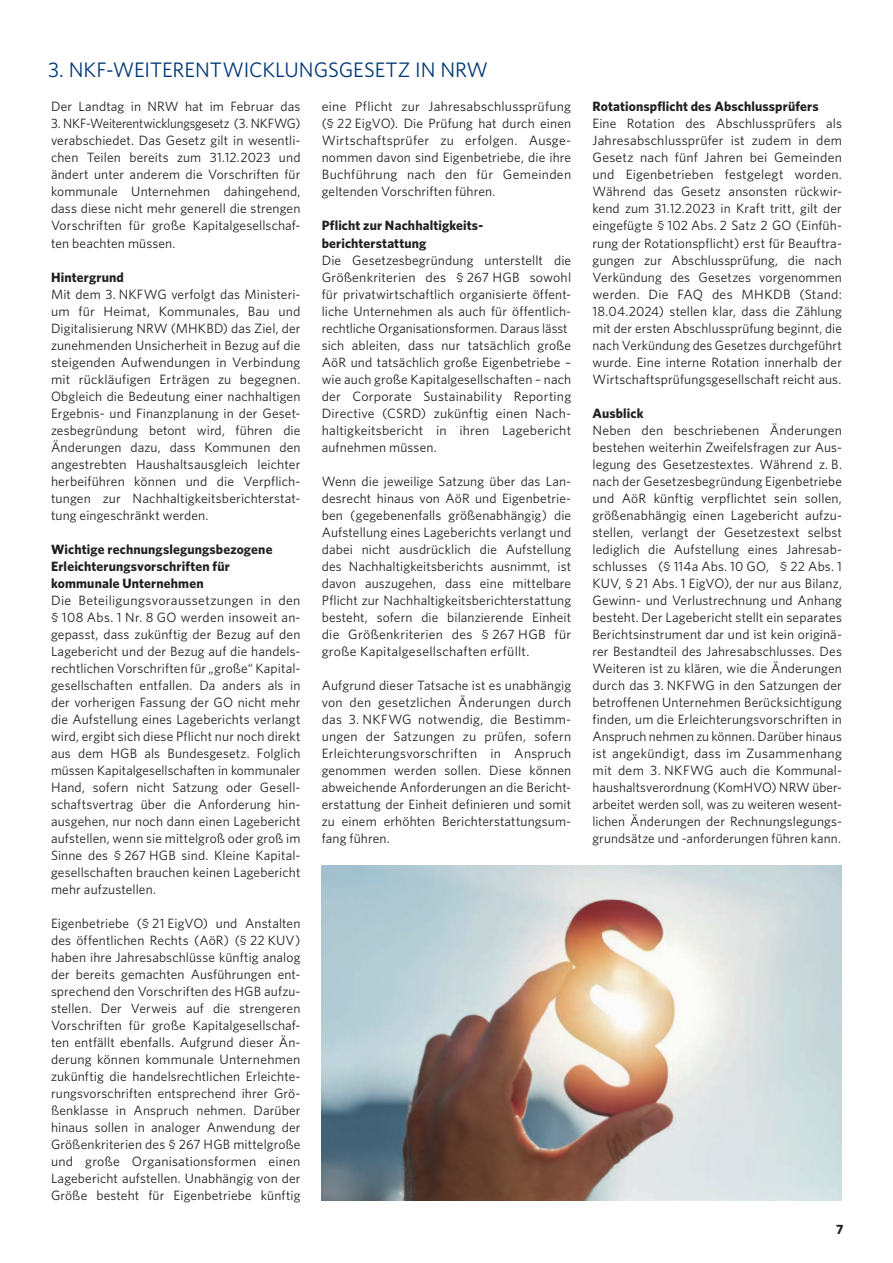
<style>
.page{position:relative;width:893px;height:1263px;background:#fff}
.page>*{position:absolute;margin:0;border:0;box-sizing:border-box;transform-origin:0 0}
.t1{font:21px "Whitney";letter-spacing:-.005em;color:#013775}
.t2{font:13.5px/17px "Whitney";letter-spacing:.01em;color:#231f20;text-align:justify}
.t3{font:13.5px/17px "Whitney";letter-spacing:.01em;color:#231f20;text-align:justify;scale:.96 1}
.t4{font:700 13.5px/17px "Whitney";letter-spacing:.01em;color:#231f20}
</style>
<div class="page">
<img style="left:322px;top:865px;width:520px;height:335px">
<h1 class="t1" style="left:48px;top:56px;width:442px">3. NKF-WEITERENTWICKLUNGSGESETZ IN NRW</h1>
<p class="t2" style="left:322px;top:98px;width:251px">eine Pflicht zur Jahresabschlussprüfung (§ 22 EigVO). Die Prüfung hat durch einen Wirtschaftsprüfer zu erfolgen. Ausge&shy;nommen davon sind Eigenbetriebe, die ihre Buchführung nach den für Gemeinden geltenden Vorschriften führen.</p>
<p class="t4" style="left:322px;top:217px;width:163px">Pflicht zur Nachhaltigkeits&shy;berichterstattung</p>
<p class="t2" style="left:322px;top:251px;width:251px;text-align:left">Die Gesetzesbegründung unterstellt die Größenkriterien des § 267 HGB sowohl für privatwirtschaftlich organisierte öffent&shy;liche Unternehmen als auch für öffentlich&shy;rechtliche Organisationsformen. Daraus lässt sich ableiten, dass nur tatsächlich große AöR und tatsächlich große Eigenbetriebe – wie auch große Kapitalgesellschaften – nach der Corporate Sustainability Reporting Directive (CSRD) zukünftig einen Nach&shy;haltigkeitsbericht in ihren Lagebericht aufnehmen müssen.</p>
<p class="t2" style="left:322px;top:472px;width:251px">Wenn die jeweilige Satzung über das Lan&shy;desrecht hinaus von AöR und Eigenbetrie&shy;ben (gegebenenfalls größenabhängig) die Aufstellung eines Lageberichts verlangt und dabei nicht ausdrücklich die Aufstellung des Nachhaltigkeitsberichts ausnimmt, ist davon auszugehen, dass eine mittelbare Pflicht zur Nachhaltigkeitsberichterstattung besteht, sofern die bilanzierende Einheit die Größenkriterien des § 267 HGB für große Kapitalgesellschaften erfüllt.</p>
<p class="t2" style="left:322px;top:676px;width:251px">Aufgrund dieser Tatsache ist es unabhängig von den gesetzlichen Änderungen durch das 3. NKFWG notwendig, die Bestimm&shy;ungen der Satzungen zu prüfen, sofern Erleichterungsvorschriften in Anspruch genommen werden sollen. Diese können abweichende Anforderungen an die Bericht&shy;erstattung der Einheit definieren und somit zu einem erhöhten Berichterstattungsum&shy;fang führen.</p>
<p class="t2" style="left:51px;top:98px;width:251px">Der Landtag in NRW hat im Februar das</p>
<p class="t3" style="left:51px;top:115px;width:261px">3. NKF-Weiterentwicklungsgesetz (3. NKFWG) verabschiedet. Das Gesetz gilt in wesentli&shy;chen Teilen bereits zum 31.12.2023 und ändert unter anderem die Vorschriften für kommunale Unternehmen dahingehend, dass diese nicht mehr generell die strengen Vorschriften für große Kapitalgesellschaf&shy;ten beachten müssen.</p>
<p class="t4" style="left:51px;top:268px;width:74px">Hintergrund</p>
<p class="t2" style="left:51px;top:285px;width:251px">Mit dem 3. NKFWG verfolgt das Ministeri&shy;um für Heimat, Kommunales, Bau und Digitalisierung NRW (MHKBD) das Ziel, der zunehmenden Unsicherheit in Bezug auf die steigenden Aufwendungen in Verbindung mit rückläufigen Erträgen zu begegnen.<br>Obgleich die Bedeutung einer nachhaltigen Ergebnis- und Finanzplanung in der Geset&shy;zesbegründung betont wird, führen die Änderungen dazu, dass Kommunen den angestrebten Haushaltsausgleich leichter herbeiführen können und die Verpflich&shy;tungen zur Nachhaltigkeitsberichterstat&shy;tung eingeschränkt werden.</p>
<p class="t4" style="left:51px;top:540px;width:223px">Wichtige rechnungslegungsbezogene<br>Erleichterungsvorschriften für kommunale Unternehmen</p>
<p class="t2" style="left:51px;top:591px;width:251px">Die Beteiligungsvoraussetzungen in den § 108 Abs. 1 Nr. 8 GO werden insoweit an&shy;gepasst, dass zukünftig der Bezug auf den Lagebericht und der Bezug auf die handels&shy;rechtlichen Vorschriften für „große“ Kapital&shy;gesellschaften entfallen. Da anders als in der vorherigen Fassung der GO nicht mehr die Aufstellung eines Lageberichts verlangt wird, ergibt sich diese Pflicht nur noch direkt aus dem HGB als Bundesgesetz. Folglich müssen Kapitalgesellschaften in kommunaler Hand, sofern nicht Satzung oder Gesell&shy;schaftsvertrag über die Anforderung hin&shy;ausgehen, nur noch dann einen Lagebericht aufstellen, wenn sie mittelgroß oder groß im Sinne des § 267 HGB sind. Kleine Kapital&shy;gesellschaften brauchen keinen Lagebericht mehr aufzustellen.</p>
<p class="t2" style="left:51px;top:914px;width:251px">Eigenbetriebe (§ 21 EigVO) und Anstalten des öffentlichen Rechts (AöR) (§ 22 KUV) haben ihre Jahresabschlüsse künftig analog der bereits gemachten Ausführungen ent&shy;sprechend den Vorschriften des HGB aufzu&shy;stellen. Der Verweis auf die strengeren Vorschriften für große Kapitalgesellschaf&shy;ten entfällt ebenfalls. Aufgrund dieser Än&shy;derung können kommunale Unternehmen zukünftig die handelsrechtlichen Erleichte&shy;rungsvorschriften entsprechend ihrer Grö&shy;ßenklasse in Anspruch nehmen. Darüber hinaus sollen in analoger Anwendung der Größenkriterien des § 267 HGB mittelgroße und große Organisationsformen einen Lagebericht aufstellen. Unabhängig von der Größe besteht für Eigenbetriebe künftig</p>
<p class="t4" style="left:592px;top:98px;width:228px">Rotationspflicht des Abschlussprüfers</p>
<p class="t2" style="left:592px;top:115px;width:251px">Eine Rotation des Abschlussprüfers als Jahresabschlussprüfer ist zudem in dem Gesetz nach fünf Jahren bei Gemeinden und Eigenbetrieben festgelegt worden.<br>Während das Gesetz ansonsten rückwir&shy;kend zum 31.12.2023 in Kraft tritt, gilt der eingefügte § 102 Abs. 2 Satz 2 GO (Einfüh&shy;rung der Rotationspflicht) erst für Beauftra&shy;gungen zur Abschlussprüfung, die nach Verkündung des Gesetzes vorgenommen werden. Die FAQ des MHKDB (Stand:<br>18.04.2024) stellen klar, dass die Zählung mit der ersten Abschlussprüfung beginnt, die nach Verkündung des Gesetzes durchgeführt wurde. Eine interne Rotation innerhalb der Wirtschaftsprüfungsgesellschaft reicht aus.</p>
<p class="t4" style="left:592px;top:404px;width:53px">Ausblick</p>
<p class="t2" style="left:592px;top:421px;width:251px">Neben den beschriebenen Änderungen bestehen weiterhin Zweifelsfragen zur Aus&shy;legung des Gesetzestextes. Während z. B. nach der Gesetzesbegründung Eigenbetriebe und AöR künftig verpflichtet sein sollen, größenabhängig einen Lagebericht aufzu&shy;stellen, verlangt der Gesetzestext selbst lediglich die Aufstellung eines Jahresab&shy;schlusses (§ 114a Abs. 10 GO, § 22 Abs. 1<br>KUV, § 21 Abs. 1 EigVO), der nur aus Bilanz, Gewinn- und Verlustrechnung und Anhang besteht. Der Lagebericht stellt ein separates Berichtsinstrument dar und ist kein originä&shy;rer Bestandteil des Jahresabschlusses. Des Weiteren ist zu klären, wie die Änderungen durch das 3. NKFWG in den Satzungen der betroffenen Unternehmen Berücksichtigung finden, um die Erleichterungsvorschriften in Anspruch nehmen zu können. Darüber hinaus ist angekündigt, dass im Zusammenhang mit dem 3. NKFWG auch die Kommunal&shy;haushaltsverordnung (KomHVO) NRW über&shy;arbeitet werden soll, was zu weiteren wesent&shy;lichen Änderungen der Rechnungslegungs&shy;grundsätze und -anforderungen führen kann.</p>
<p class="t4" style="left:836px;top:1220px;width:9px">7</p>
</div>
